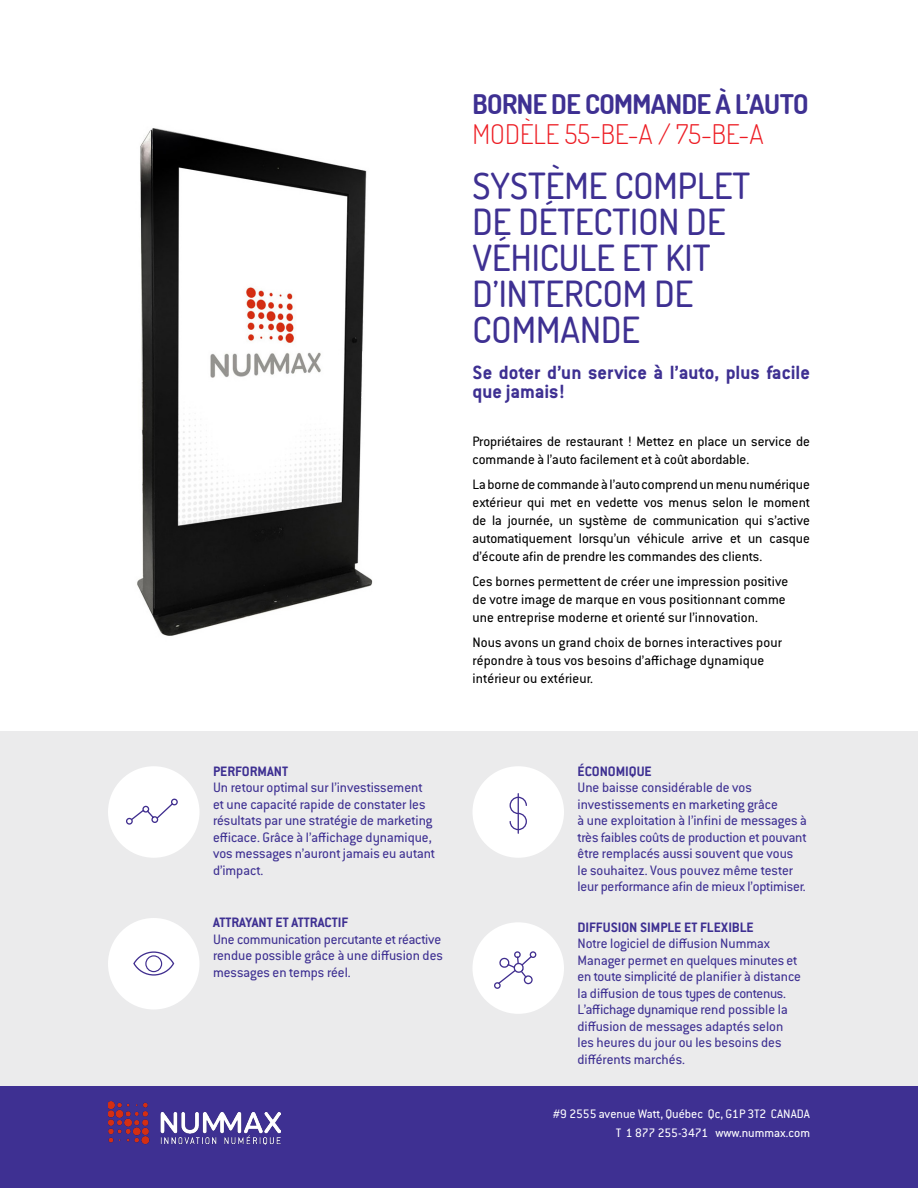
<style>
.page{position:relative;width:918px;height:1188px;background:#fff}
.page>*{position:absolute;margin:0;border:0;box-sizing:border-box;transform-origin:0 0}
.t1{font:500 36px/36px "Dosis";color:#3e3092}
.t2{font:700 27px "Dosis";letter-spacing:-.02em;color:#3e3092}
.t3{font:300 27px "Dosis";color:#ed1d24}
.A3{font:700 21px/19.5px "Conduit ITC Std";color:#3e3092}
.t4{font:15px/16.5px "Conduit ITC Std";color:#3e3092}
.A3-2{font:15px/18px "Conduit ITC Std";letter-spacing:.01em;color:#000}
.t5{font:700 15px "Conduit ITC Std";color:#3e3092}
.t6{font:13.5px/19.5px "Conduit ITC Std";color:#fff;text-align:right}
</style>
<div class="page">
<div style="left:0;top:1085px;width:918px;height:103px;background:#3e3092"></div>
<img style="left:108px;top:1102px;width:173px;height:43px">
<img style="left:137px;top:128px;width:236px;height:508px">
<div style="left:0;top:731px;width:918px;height:355px;background:#ebebec"></div>
<div style="left:108px;top:918px;width:92px;height:92px;background:#fff;border-radius:50%"></div>
<div style="left:133px;top:951px;width:41px;height:25px;border:1px solid #402e8f;border-radius:50%"></div>
<div style="left:145px;top:955px;width:17px;height:17px;border:1px solid #402e8f;border-radius:50%"></div>
<div style="left:472px;top:766px;width:92px;height:92px;background:#fff;border-radius:50%"></div>
<svg style="left:509px;top:796px;width:18px;height:35px"></svg>
<hr style="left:518px;top:794px;width:1px;height:39px;background:#402e8f">
<div style="left:472px;top:922px;width:92px;height:92px;background:#fff;border-radius:50%"></div>
<div style="left:494px;top:982px;width:7px;height:7px;border:1px solid #402e8f;border-radius:50%"></div>
<div style="left:530px;top:951px;width:6px;height:7px;border:1px solid #402e8f;border-radius:50%"></div>
<svg style="left:497px;top:951px;width:36px;height:34px"></svg>
<div style="left:108px;top:766px;width:92px;height:92px;background:#fff;border-radius:50%"></div>
<div style="left:126px;top:818px;width:7px;height:7px;border:1px solid #402e8f;border-radius:50%"></div>
<svg style="left:130px;top:804px;width:44px;height:20px"></svg>
<div style="left:171px;top:799px;width:7px;height:6px;border:1px solid #402e8f;border-radius:50%"></div>
<p class="t2" style="left:472px;top:87px;width:338px">BORNE DE COMMANDE À L’AUTO</p>
<p class="t3" style="left:472px;top:116px;width:293px">MODÈLE 55-BE-A / 75-BE-A</p>
<p class="t1" style="left:472px;top:167px;width:279px">SYSTÈME COMPLET<br>DE DÉTECTION DE<br>VÉHICULE ET KIT<br>D’INTERCOM DE<br>COMMANDE</p>
<p class="A3" style="left:472px;top:362px;width:339px">Se doter d’un service à l’auto, plus facile que jamais!</p>
<p class="A3-2" style="left:472px;top:432px;width:339px">Propriétaires de restaurant ! Mettez en place un service de commande à l’auto facilement et à coût abordable.</p>
<p class="A3-2" style="left:472px;top:475px;width:339px;text-align:justify">La borne de commande à l’auto comprend un menu numérique extérieur qui met en vedette vos menus selon le moment de la journée, un système de communication qui s’active automatiquement lorsqu’un véhicule arrive et un casque d’écoute afin de prendre les commandes des clients.</p>
<p class="A3-2" style="left:472px;top:572px;width:317px">Ces bornes permettent de créer une impression positive de votre image de marque en vous positionnant comme une entreprise moderne et orienté sur l’innovation.</p>
<p class="A3-2" style="left:472px;top:633px;width:311px">Nous avons un grand choix de bornes interactives pour répondre à tous vos besoins d’affichage dynamique intérieur ou extérieur.</p>
<p class="t5" style="left:213px;top:762px;width:77px">PERFORMANT</p>
<p class="t4" style="left:213px;top:779px;width:223px">Un retour optimal sur l’investissement et une capacité rapide de constater les résultats par une stratégie de marketing efficace. Grâce à l’affichage dynamique, vos messages n’auront jamais eu autant d’impact.</p>
<p class="t5" style="left:213px;top:914px;width:137px">ATTRAYANT ET ATTRACTIF</p>
<p class="t4" style="left:213px;top:931px;width:231px;text-align:justify">Une communication percutante et réactive rendue possible grâce à une diffusion des messages en temps réel.</p>
<p class="t5" style="left:578px;top:762px;width:76px">ÉCONOMIQUE</p>
<p class="t4" style="left:578px;top:779px;width:231px">Une baisse considérable de vos investissements en marketing grâce<br>à une exploitation à l’infini de messages à très faibles coûts de production et pouvant être remplacés aussi souvent que vous le souhaitez. Vous pouvez même tester leur performance afin de mieux l’optimiser.</p>
<p class="t5" style="left:578px;top:918px;width:178px">DIFFUSION SIMPLE ET FLEXIBLE</p>
<p class="t4" style="left:578px;top:935px;width:225px">Notre logiciel de diffusion Nummax Manager permet en quelques minutes et en toute simplicité de planifier à distance la diffusion de tous types de contenus.<br>L’affichage dynamique rend possible la diffusion de messages adaptés selon les heures du jour ou les besoins des différents marchés.</p>
<p class="t6" style="left:553px;top:1103px;width:259px">#9 2555 avenue Watt, Québec Qc, G1P 3T2 CANADA<br>T 1 877 255-3471 www.nummax.com</p>
</div>
